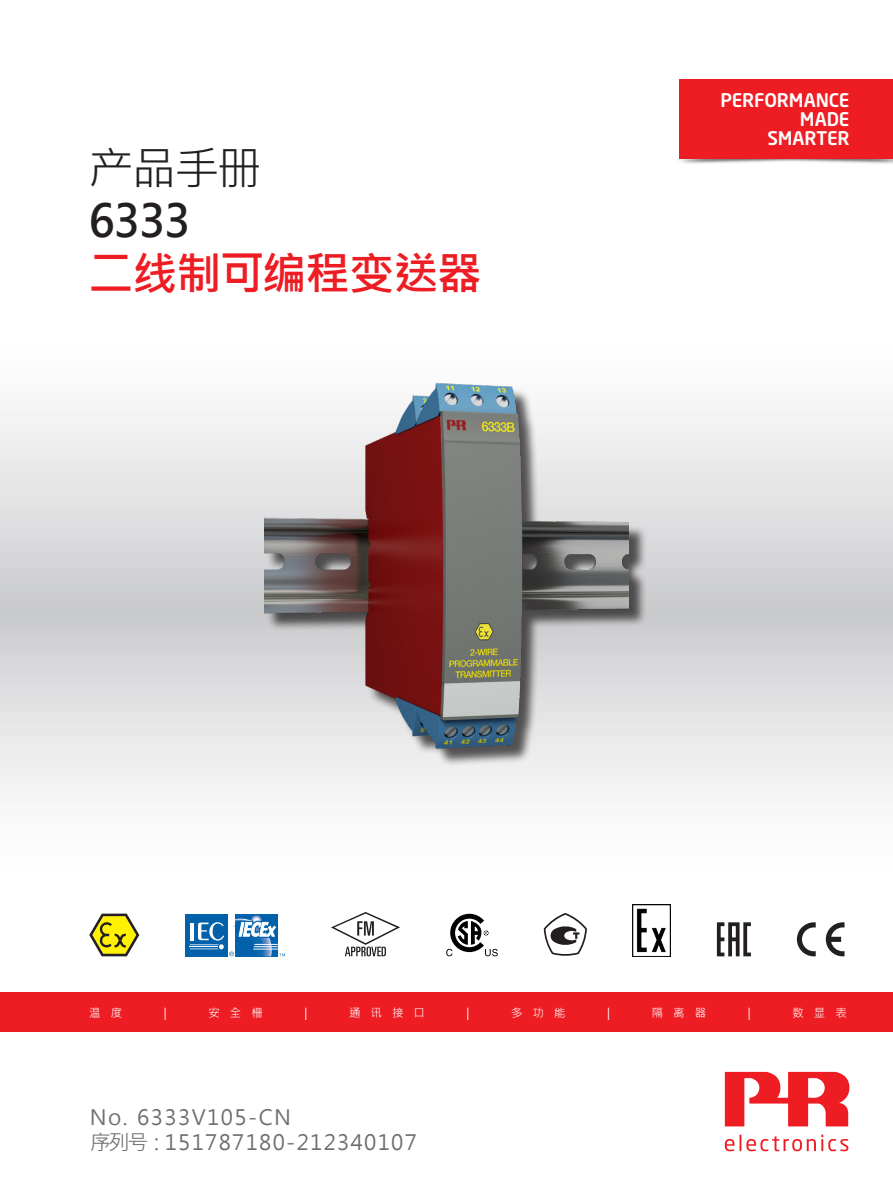
<style>
.page{position:relative;width:893px;height:1191px;background:#fff}
.page>*{position:absolute;margin:0;border:0;box-sizing:border-box;transform-origin:0 0}
.t1{font:700 45px "Microsoft Jheng Hei";letter-spacing:-.03em;color:#ee1d23}
.t2{font:45px "Microsoft Jheng Hei";color:#231f20}
.t3{font:700 45px "Microsoft Jheng Hei";color:#231f20}
.t4{font:21px/25.2px "Microsoft Jheng Hei";letter-spacing:.065em;color:#6c6d70}
.t5{font:500 18.6px/19px "Neo Sans Std";letter-spacing:-.01em;color:#fff;text-align:right}
.t6{font:11.4px "Microsoft Jheng Hei";letter-spacing:.88em;color:#fff}
</style>
<div class="page">
<svg style="left:0;top:408px;width:893px;height:387px"></svg>
<div style="left:0;top:992px;width:893px;height:40px;background:#ee1d23"></div>
<svg style="left:725px;top:1134px;width:123px;height:17px"></svg>
<svg style="left:725px;top:1071px;width:124px;height:55px"></svg>
<div style="left:266px;top:386px;width:382px;height:381px;background:#231f20;opacity:.75"></div>
<img style="left:264px;top:382px;width:365px;height:394px">
<img style="left:679px;top:153px;width:214px;height:11px">
<div style="left:680px;top:79px;width:213px;height:80px;background:#ee1d23"></div>
<div style="left:185px;top:913px;width:43px;height:43px;background:#0161aa"></div>
<svg style="left:190px;top:914px;width:95px;height:42px"></svg>
<svg style="left:446px;top:913px;width:52px;height:43px"></svg>
<svg style="left:826px;top:922px;width:18px;height:34px"></svg>
<svg style="left:797px;top:922px;width:19px;height:34px"></svg>
<svg style="left:89px;top:913px;width:50px;height:43px"></svg>
<svg style="left:717px;top:922px;width:34px;height:34px"></svg>
<img style="left:633px;top:904px;width:38px;height:52px">
<svg style="left:544px;top:913px;width:43px;height:43px"></svg>
<svg style="left:331px;top:912px;width:69px;height:44px"></svg>
<h1 class="t2" style="left:89px;top:140px;width:175px">产品手册</h1>
<h1 class="t3" style="left:89px;top:193px;width:104px">6333</h1>
<h1 class="t1" style="left:89px;top:245px;width:395px">二线制可编程变送器</h1>
<p class="t5" style="left:720px;top:90px;width:131px">PERFORMANCE<br>MADE<br>SMARTER</p>
<p class="t6" style="left:89px;top:1005px;width:34px">温 度</p>
<p class="t6" style="left:164px;top:1005px;width:4px">|</p>
<p class="t6" style="left:208px;top:1005px;width:56px">安全栅</p>
<p class="t6" style="left:304px;top:1005px;width:4px">|</p>
<p class="t6" style="left:349px;top:1005px;width:77px">通讯接口</p>
<p class="t6" style="left:467px;top:1005px;width:4px">|</p>
<p class="t6" style="left:511px;top:1005px;width:56px">多功能</p>
<p class="t6" style="left:607px;top:1005px;width:4px">|</p>
<p class="t6" style="left:652px;top:1005px;width:56px">隔离器</p>
<p class="t6" style="left:748px;top:1005px;width:4px">|</p>
<p class="t6" style="left:792px;top:1005px;width:56px">数显表</p>
<p class="t4" style="left:90px;top:1104px;width:329px">No. 6333V105-CN<br>序列号：151787180-212340107</p>
</div>
